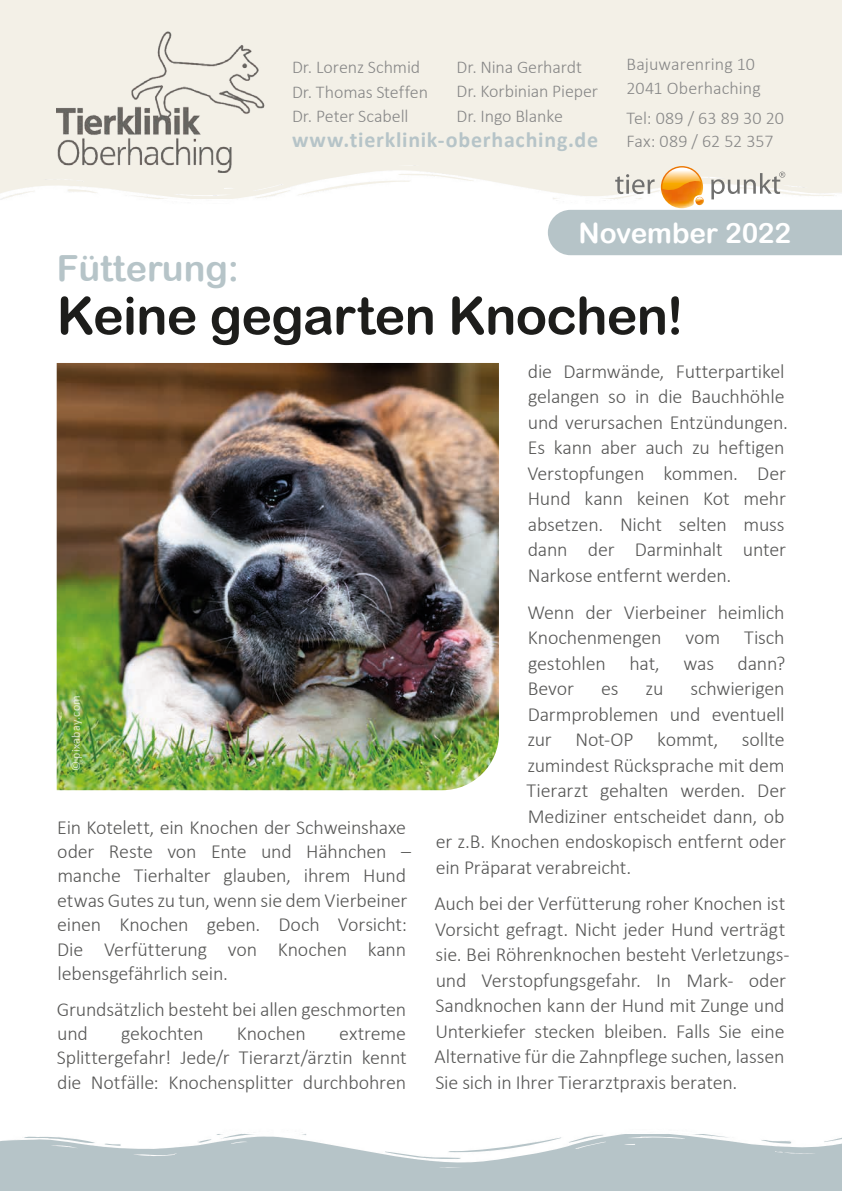
<style>
.page{position:relative;width:842px;height:1191px;background:#fff}
.page>*{position:absolute;margin:0;border:0;box-sizing:border-box;transform-origin:0 0}
.t1{font:52px "Arial Rounded MT Bold";letter-spacing:-.015em;color:#1d1d1b}
.t2{font:36px "Arial Rounded MT Bold";color:#b6c4c8}
.t3{font:28px "Arial Rounded MT Bold";letter-spacing:-.005em;color:#fff}
.t4{font:700 22px "Calibri";letter-spacing:.035em;color:#b6c4c8}
.t5{font:300 20px/25.4px "Calibri";letter-spacing:-.01em;color:#575756}
.t6{font:300 18px/24.4px "Calibri";letter-spacing:-.005em;color:#878787}
.t7{font:12px "Calibri";letter-spacing:.02em;color:#fff}
</style>
<div class="page">
<div style="left:0;top:0;width:842px;height:198px;background:#f3f0e7"></div>
<img style="left:0;top:170px;width:548px;height:30px">
<hr style="left:0;top:1020px;width:1px;height:171px;background:#f3f0e7">
<img style="left:0;top:1020px;width:1px;height:36px">
<div style="left:0;top:1134px;width:842px;height:57px;background:#b6c4c8"></div>
<img style="left:0;top:1123px;width:842px;height:45px">
<img style="left:676px;top:166px;width:12px;height:1px">
<img style="left:57px;top:32px;width:209px;height:140px">
<img style="left:57px;top:363px;width:442px;height:427px">
<svg style="left:548px;top:167px;width:294px;height:88px"></svg>
<p class="t6" style="left:292px;top:55px;width:138px">Dr. Lorenz Schmid<br>Dr. Thomas Steffen<br>Dr. Peter Scabell</p>
<p class="t6" style="left:456px;top:55px;width:143px">Dr. Nina Gerhardt<br>Dr. Korbinian Pieper<br>Dr. Ingo Blanke</p>
<p class="t4" style="left:292px;top:125px;width:308px">www.tierklinik-oberhaching.de</p>
<p class="t6" style="left:626px;top:52px;width:136px;line-height:23.8px">Bajuwarenring 10<br>2041 Oberhaching</p>
<p class="t6" style="left:626px;top:106px;width:159px;line-height:23.8px">Tel: 089 / 63 89 30 20<br>Fax: 089 / 62 52 357</p>
<h2 class="t2" style="left:57px;top:247px;width:184px">Fütterung:</h2>
<h3 class="t3" style="left:578px;top:216px;width:214px">November 2022</h3>
<h1 class="t1" style="left:57px;top:285px;width:629px">Keine gegarten Knochen!</h1>
<p class="t7" style="left:68px;top:771px;width:78px;rotate:-90deg">© pixabay.com</p>
<p class="t5" style="left:57px;top:814px;width:355px;line-height:24.4px">Ein Kotelett, ein Knochen der Schweinshaxe oder Reste von Ente und Hähnchen – manche Tierhalter glauben, ihrem Hund etwas Gutes zu tun, wenn sie dem Vierbeiner einen Knochen geben. Doch Vorsicht:<br>Die Verfütterung von Knochen kann lebensgefährlich sein.</p>
<p class="t5" style="left:57px;top:996px;width:351px;line-height:24.4px">Grundsätzlich besteht bei allen geschmorten und</p>
<p class="t5" style="left:121px;top:1020px;width:84px">gekochten</p>
<p class="t5" style="left:237px;top:1020px;width:71px">Knochen</p>
<p class="t5" style="left:57px;top:1021px;width:351px;line-height:24.4px;text-align:justify;text-indent:282px">extreme Splittergefahr! Jede/r Tierarzt/ärztin kennt die Notfälle: Knochensplitter durchbohren</p>
<p class="t5" style="left:527px;top:358px;width:262px">die Darmwände, Futterpartikel gelangen so in die Bauchhöhle und verursachen Entzündungen.<br>Es kann aber auch zu heftigen<br>Verstopfungen kommen. Der<br>Hund kann keinen Kot mehr absetzen. Nicht selten muss dann der Darminhalt unter<br>Narkose entfernt werden.</p>
<p class="t5" style="left:527px;top:599px;width:260px;text-align:justify">Wenn der Vierbeiner heimlich Knochenmengen vom Tisch gestohlen hat, was dann?<br>Bevor</p>
<p class="t5" style="left:601px;top:675px;width:19px">es</p>
<p class="t5" style="left:646px;top:675px;width:19px">zu</p>
<p class="t5" style="left:690px;top:675px;width:96px">schwierigen</p>
<p class="t5" style="left:528px;top:701px;width:258px">Darmproblemen und eventuell</p>
<p class="t5" style="left:527px;top:726px;width:259px">zur Not-OP kommt, sollte</p>
<p class="t5" style="left:527px;top:752px;width:259px">zumindest Rücksprache mit dem</p>
<p class="t5" style="left:527px;top:777px;width:261px">Tierarzt gehalten werden. Der</p>
<p class="t5" style="left:528px;top:803px;width:258px">Mediziner entscheidet dann, ob</p>
<p class="t5" style="left:436px;top:828px;width:352px">er z.B. Knochen endoskopisch entfernt oder</p>
<p class="t5" style="left:436px;top:854px;width:197px">ein Präparat verabreicht.</p>
<p class="t5" style="left:435px;top:890px;width:356px">Auch bei der Verfütterung roher Knochen ist Vorsicht gefragt. Nicht jeder Hund verträgt sie. Bei Röhrenknochen besteht Verletzungs&shy;und Verstopfungsgefahr. In Mark- oder Sandknochen kann der Hund mit Zunge und Unterkiefer stecken bleiben. Falls Sie eine Alternative für die Zahnpflege suchen, lassen Sie sich in Ihrer Tierarztpraxis beraten.</p>
</div>
